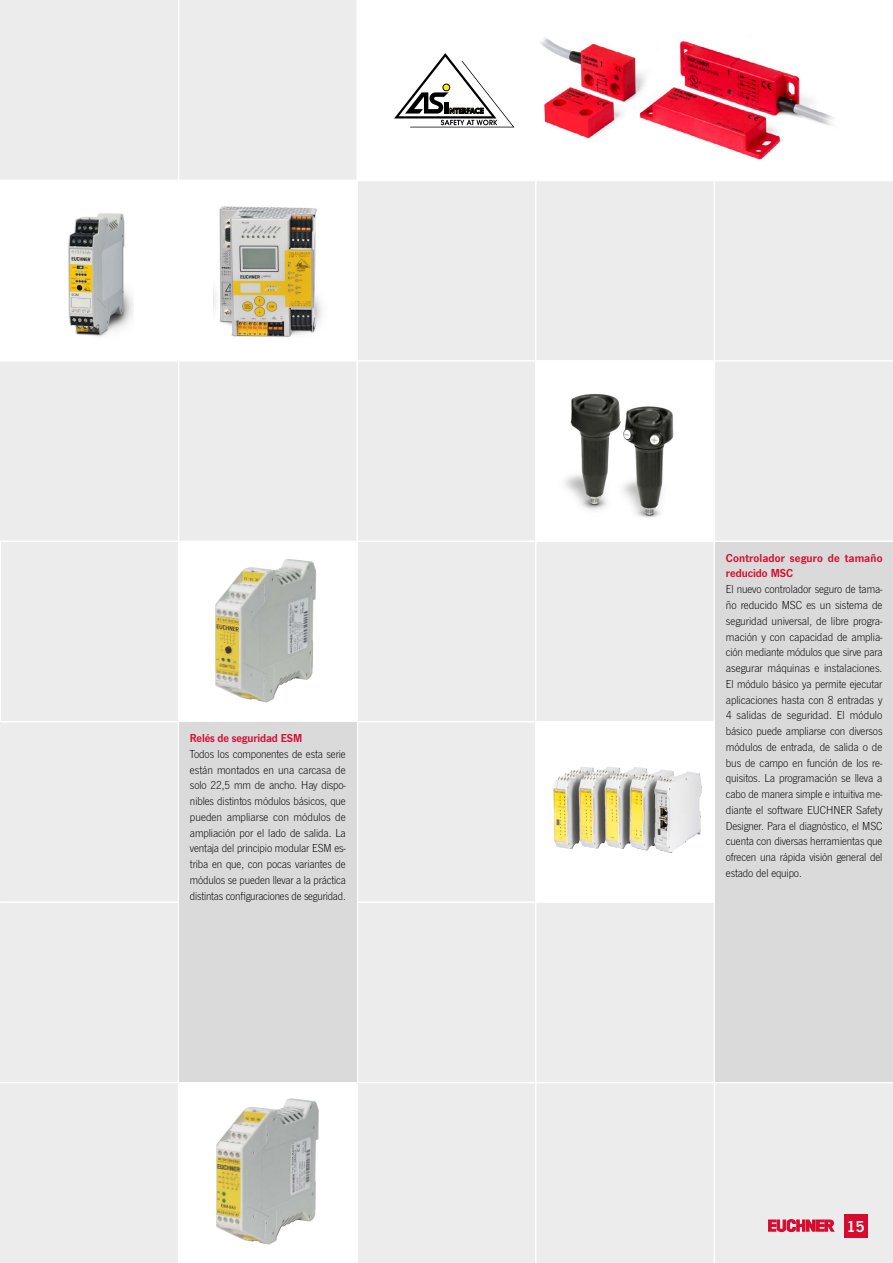
<style>
.page{position:relative;width:893px;height:1263px;background:#ececed}
.page>*{position:absolute;margin:0;border:0;box-sizing:border-box;transform-origin:0 0}
.t1{font:16.5px "News Got Dem";color:#fff}
.t2{font:300 12px/15.8px "News Got";letter-spacing:-.015em;color:#000;text-align:justify}
.t3{font:12px/15.8px "News Got Dem";color:#d50c2f}
</style>
<div class="page">
<hr style="left:0;top:180px;width:893px;height:1px;background:#fff">
<hr style="left:0;top:360px;width:893px;height:2px;background:#fff">
<hr style="left:0;top:540px;width:893px;height:2px;background:#fff">
<hr style="left:0;top:721px;width:893px;height:1px;background:#fff">
<hr style="left:0;top:901px;width:893px;height:2px;background:#fff">
<hr style="left:0;top:1082px;width:893px;height:1px;background:#fff">
<hr style="left:178px;top:0;width:1px;height:1263px;background:#fff">
<hr style="left:356px;top:0;width:2px;height:1263px;background:#fff">
<hr style="left:535px;top:0;width:1px;height:1263px;background:#fff">
<hr style="left:714px;top:0;width:1px;height:1263px;background:#fff">
<svg style="left:768px;top:1219px;width:66px;height:12px"></svg>
<div style="left:844px;top:1214px;width:23px;height:23px;background:#d50c2f"></div>
<div style="left:179px;top:722px;width:177px;height:360px;background:#dadada"></div>
<div style="left:357px;top:0;width:536px;height:180px;background:#fff"></div>
<svg style="left:394px;top:53px;width:120px;height:74px"></svg>
<div style="left:179px;top:1082px;width:178px;height:181px;background:#fff"></div>
<img style="left:216px;top:1099px;width:100px;height:145px">
<div style="left:536px;top:361px;width:178px;height:180px;background:#fff"></div>
<div style="left:179px;top:541px;width:178px;height:181px;background:#fff"></div>
<img style="left:215px;top:559px;width:101px;height:144px">
<div style="left:0;top:180px;width:357px;height:181px;background:#fff"></div>
<img style="left:564px;top:394px;width:110px;height:124px">
<svg style="left:536px;top:722px;width:178px;height:179px;fill:#fff"></svg>
<div style="left:715px;top:542px;width:178px;height:540px;background:#dadada"></div>
<hr style="left:0;top:542px;width:1px;height:179px;background:#fff">
<img style="left:553px;top:766px;width:77px;height:83px">
<img style="left:540px;top:37px;width:294px;height:123px">
<img style="left:68px;top:213px;width:65px;height:124px">
<img style="left:214px;top:206px;width:108px;height:131px">
<p class="t3" style="left:190px;top:730px;width:114px">Relés de seguridad ESM</p>
<p class="t2" style="left:190px;top:746px;width:157px">Todos los componentes de esta serie están montados en una carcasa de solo 22,5 mm de ancho. Hay dispo&shy;nibles distintos módulos básicos, que pueden ampliarse con módulos de ampliación por el lado de salida. La ventaja del principio modular ESM es&shy;triba en que, con pocas variantes de módulos se pueden llevar a la práctica distintas configuraciones de seguridad.</p>
<p class="t3" style="left:726px;top:550px;width:158px">Controlador seguro de tamaño reducido MSC</p>
<p class="t2" style="left:726px;top:582px;width:158px">El nuevo controlador seguro de tama&shy;ño reducido MSC es un sistema de seguridad universal, de libre progra&shy;mación y con capacidad de amplia&shy;ción mediante módulos que sirve para asegurar máquinas e instalaciones.<br>El módulo básico ya permite ejecutar aplicaciones hasta con 8 entradas y 4 salidas de seguridad. El módulo básico puede ampliarse con diversos módulos de entrada, de salida o de bus de campo en función de los re&shy;quisitos. La programación se lleva a cabo de manera simple e intuitiva me&shy;diante el software EUCHNER Safety Designer. Para el diagnóstico, el MSC cuenta con diversas herramientas que ofrecen una rápida visión general del estado del equipo.</p>
<h1 class="t1" style="left:847px;top:1216px;width:19px">15</h1>
</div>
